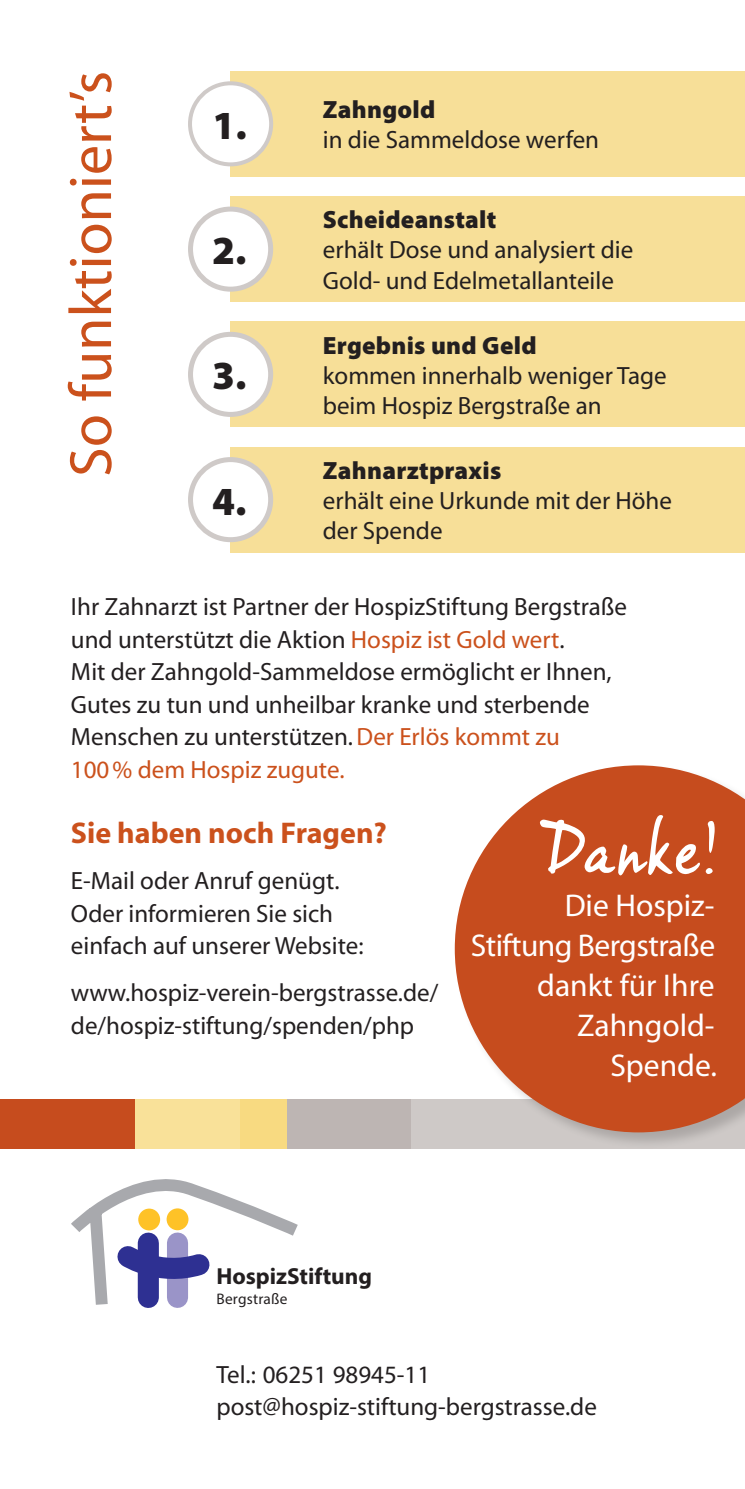
<style>
.page{position:relative;width:745px;height:1489px;background:#fff}
.page>*{position:absolute;margin:0;border:0;box-sizing:border-box;transform-origin:0 0}
.t1{font:60px "Myriad";color:#cb511c}
.t2{font:900 40px "Myriad Pro";color:#231f20}
.t3{font:31.5px/40px "Myriad";color:#fff;text-align:right}
.t4{font:700 30px "Myriad";color:#cb511c}
.t5{font:25px/32.5px "Myriad";color:#231f20}
.t6{font:900 25px "Myriad Pro";letter-spacing:.01em;color:#231f20}
.t7{font:25px "Myriad Pro";color:#231f20}
.t8{font:700 23.25px "Myriad Pro";color:#231f20}
.t9{font:15.25px "Myriad Pro";letter-spacing:.015em;color:#231f20}
.s1{font-family:"Myriad Pro";font-weight:900}
.s2{color:#cb511c}
</style>
<div class="page">
<div style="left:410px;top:1098px;width:334px;height:50px;background:#cec9c7"></div>
<div style="left:240px;top:1098px;width:170px;height:50px;background:#bdb5b3"></div>
<div style="left:135px;top:1098px;width:105px;height:50px;background:#f9e199"></div>
<div style="left:240px;top:1098px;width:46px;height:50px;background:#f8da81"></div>
<div style="left:0;top:1098px;width:135px;height:50px;background:#c64c1e"></div>
<svg style="left:71px;top:1179px;width:227px;height:128px"></svg>
<div style="left:230px;top:71px;width:514px;height:106px;background:#f7df98"></div>
<div style="left:190px;top:83px;width:81px;height:81px;background:#fff;border-radius:50%"></div>
<div style="left:188px;top:81px;width:85px;height:85px;border:4px solid #cfcac8;border-radius:50%"></div>
<div style="left:230px;top:196px;width:514px;height:106px;background:#f7df98"></div>
<div style="left:190px;top:209px;width:80px;height:80px;background:#fff;border-radius:50%"></div>
<div style="left:188px;top:206px;width:85px;height:86px;border:5px solid #cfcac8;border-radius:50%"></div>
<div style="left:230px;top:321px;width:514px;height:106px;background:#f7df98"></div>
<div style="left:190px;top:334px;width:80px;height:80px;background:#fff;border-radius:50%"></div>
<div style="left:188px;top:332px;width:85px;height:85px;border:5px solid #cfcac8;border-radius:50%"></div>
<div style="left:230px;top:446px;width:514px;height:106px;background:#f7df98"></div>
<div style="left:190px;top:459px;width:80px;height:80px;background:#fff;border-radius:50%"></div>
<div style="left:188px;top:457px;width:85px;height:85px;border:5px solid #cfcac8;border-radius:50%"></div>
<div style="left:453px;top:764px;width:291px;height:385px;background:#231f20;opacity:.2"></div>
<svg style="left:454px;top:765px;width:290px;height:367px;fill:#c64c1e"></svg>
<svg style="left:539px;top:814px;width:175px;height:61px"></svg>
<div style="left:216px;top:1266px;width:204px;height:42px;background:#fff"></div>
<p class="t1" style="left:61px;top:477px;width:407px;rotate:-90deg">So funktioniert’s</p>
<p class="t6" style="left:322px;top:93px;width:114px">Zahngold</p>
<p class="t5" style="left:212px;top:125px;width:388px"><sup>1.</sup> in die Sammeldose werfen</p>
<p class="t2" style="left:212px;top:224px;width:36px">2.</p>
<p class="t2" style="left:212px;top:349px;width:36px">3.</p>
<p class="t2" style="left:212px;top:474px;width:36px">4.</p>
<p class="t5" style="left:322px;top:206px;width:312px;line-height:30px"><span class="s1">Scheideanstalt<br></span>erhält Dose und analysiert die<br>Gold- und Edelmetallanteile</p>
<p class="t5" style="left:322px;top:331px;width:345px;line-height:30px"><span class="s1">Ergebnis und Geld<br></span>kommen innerhalb weniger Tage beim Hospiz Bergstraße an</p>
<p class="t5" style="left:322px;top:456px;width:350px;line-height:30px"><span class="s1">Zahnarztpraxis<br></span>erhält eine Urkunde mit der Höhe der Spende</p>
<p class="t5" style="left:71px;top:591px;width:557px">Ihr Zahnarzt ist Partner der HospizStiftung Bergstraße und unterstützt die Aktion <span class="s2">Hospiz ist Gold wert</span>.<br>Mit der Zahngold-Sammeldose ermöglicht er Ihnen, Gutes zu tun und unheilbar kranke und sterbende Menschen zu unterstützen. <span class="s2">Der Erlös kommt zu 100% dem Hospiz zugute.</span></p>
<p class="t4" style="left:71px;top:817px;width:317px">Sie haben noch Fragen?</p>
<p class="t5" style="left:71px;top:865px;width:294px">E-Mail oder Anruf genügt.<br>Oder informieren Sie sich einfach auf unserer Website:</p>
<p class="t5" style="left:71px;top:977px;width:368px">www.hospiz-verein-bergstrasse.de/ de/hospiz-stiftung/spenden/php</p>
<p class="t3" style="left:470px;top:886px;width:247px">Die Hospiz-<br>Stiftung Bergstraße dankt für Ihre<br>Zahngold-<br>Spende.</p>
<p class="t8" style="left:216px;top:1261px;width:157px">HospizStiftung</p>
<p class="t9" style="left:216px;top:1289px;width:73px">Bergstraße</p>
<p class="t5" style="left:216px;top:1359px;width:382px">Tel.: 06251 17528 0 post@hospiz-stiftung-bergstrasse.de</p>
<p class="t7" style="left:332px;top:1358px;width:99px">98945-11</p>
</div>
